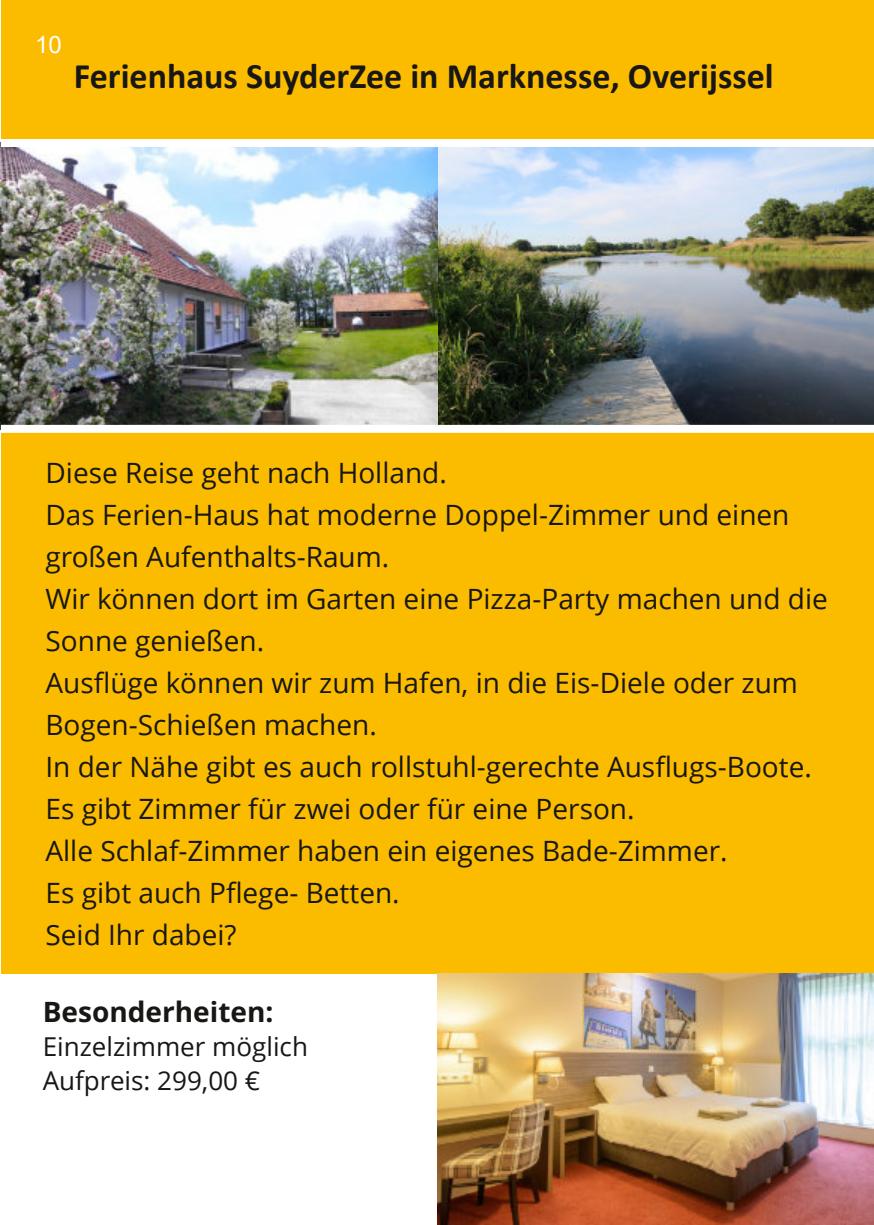
<style>
.page{position:relative;width:874px;height:1225px;background:#fff}
.page>*{position:absolute;margin:0;border:0;box-sizing:border-box;transform-origin:0 0}
.t1{font:700 36px "Calibri";color:#181715}
.t2{font:28px/42px "Open Sans";color:#181715}
.t3{font:700 28px "Open Sans";color:#181715}
.t4{font:26px/34.2px "Open Sans";color:#181715}
.t5{font:24px "Arial";color:#fff}
</style>
<div class="page">
<div style="left:1px;top:0;width:872px;height:1224px;background:#fbbc00"></div>
<img style="left:437px;top:147px;width:436px;height:278px">
<img style="left:0;top:142px;width:437px;height:287px">
<div style="left:1px;top:139px;width:872px;height:8px;background:#fff"></div>
<div style="left:1px;top:425px;width:872px;height:8px;background:#fff"></div>
<div style="left:0;top:974px;width:873px;height:251px;background:#fff"></div>
<img style="left:437px;top:973px;width:436px;height:252px">
<p class="t5" style="left:35px;top:35px;width:28px">10</p>
<p class="t1" style="left:74px;top:61px;width:701px">Ferienhaus SuyderZee in Marknesse, Overijssel</p>
<p class="t2" style="left:45px;top:455px;width:783px">Diese Reise geht nach Holland.<br>Das Ferien-Haus hat moderne Doppel-Zimmer und einen großen Aufenthalts-Raum.<br>Wir können dort im Garten eine Pizza-Party machen und die Sonne genießen.<br>Ausflüge können wir zum Hafen, in die Eis-Diele oder zum Bogen-Schießen machen.<br>In der Nähe gibt es auch rollstuhl-gerechte Ausflugs-Boote.<br>Es gibt Zimmer für zwei oder für eine Person.<br>Alle Schlaf-Zimmer haben ein eigenes Bade-Zimmer.<br>Es gibt auch Pflege- Betten.<br>Seid Ihr dabei?</p>
<p class="t3" style="left:43px;top:992px;width:232px">Besonderheiten:</p>
<p class="t4" style="left:43px;top:1032px;width:267px">Einzelzimmer möglich<br>Aufpreis: 299,00 €</p>
</div>
